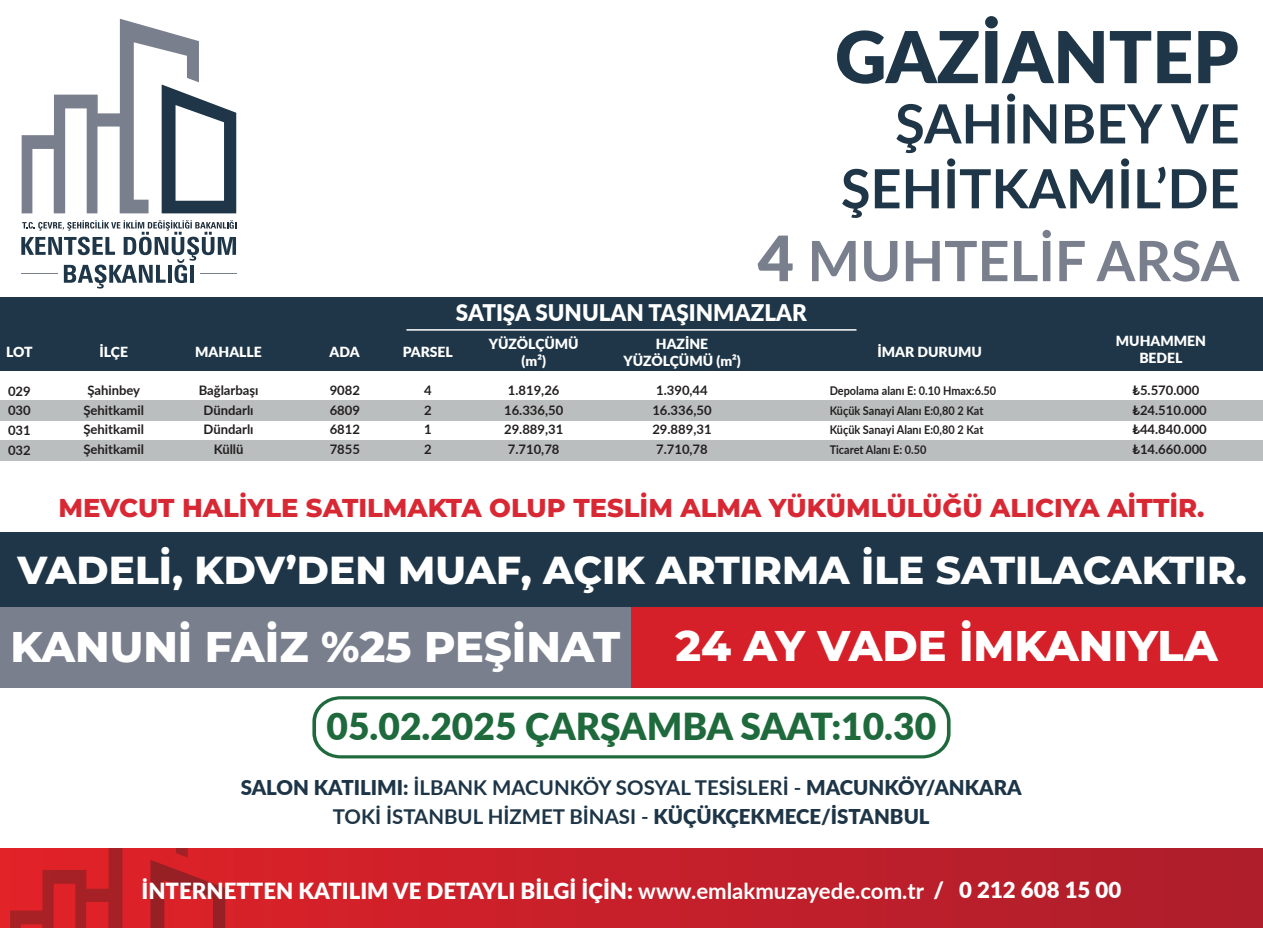
<style>
.page{position:relative;width:1263px;height:928px;background:#fff}
.page>*{position:absolute;margin:0;border:0;box-sizing:border-box;transform-origin:0 0}
.t1{font:900 71.4px "Lato";color:#1e3647}
.t2{font:700 55.65px "Lato";color:#797f8d}
.t3{font:700 54px/64.8px "Lato";color:#1e3647;text-align:right}
.t4{font:800 42.9px "Montserrat";color:#fff}
.t5{font:800 39px "Montserrat";color:#fff}
.t6{font:900 37.2px "Lato";color:#1f6a3c}
.t7{font:800 25.8px "Montserrat";color:#d82834}
.t8{font:900 22.95px "Lato";color:#fff}
.t9{font:900 22.2px "Lato";color:#fff}
.t10{font:700 20.4px/29px "Lato";color:#1d3547;text-align:center}
.t11{font:900 13.95px/16.8px "Lato";color:#fff;text-align:center}
.t12{font:700 13.05px/19.5px "Lato";color:#231f20}
.t13{font:700 12px/19.5px "Lato";color:#231f20;scale:.91 1}
.s1{font-weight:900;font-size:62.55px}
.s2{font-weight:900}
.s3{font-weight:700}
</style>
<div class="page">
<svg style="left:22px;top:19px;width:214px;height:194px"></svg>
<svg style="left:21px;top:220px;width:215px;height:68px"></svg>
<hr style="left:190px;top:265px;width:4px;height:17px;background:#1e3647">
<hr style="left:22px;top:273px;width:36px;height:1px;background:#797f8d">
<hr style="left:200px;top:273px;width:36px;height:1px;background:#797f8d">
<svg style="left:0;top:848px;width:1263px;height:79px;background:#c21f2a"></svg>
<svg style="left:10px;top:848px;width:215px;height:79px;background:#c82126"></svg>
<div style="left:0;top:532px;width:1263px;height:75px;background:#1e3647"></div>
<div style="left:0;top:607px;width:631px;height:80px;background:#797f8d"></div>
<div style="left:631px;top:607px;width:632px;height:80px;background:#d5202a"></div>
<svg style="left:312px;top:696px;width:638px;height:62px"></svg>
<div style="left:0;top:297px;width:1263px;height:74px;background:#1e3647"></div>
<div style="left:0;top:400px;width:1263px;height:20px;background:#bbbebe"></div>
<div style="left:0;top:440px;width:1263px;height:20px;background:#bbbebe"></div>
<hr style="left:406px;top:329px;width:450px;height:1px;background:#fff">
<h1 class="t1" style="left:835px;top:3px;width:405px">GAZİANTEP</h1>
<h3 class="t3" style="left:841px;top:89px;width:400px">ŞAHİNBEY VE<br>ŞEHİTKAMİL’DE</h3>
<h2 class="t2" style="left:758px;top:220px;width:483px"><span class="s1">4</span> MUHTELİF ARSA</h2>
<p class="t11" style="left:6px;top:342px;width:28px">LOT</p>
<p class="t12" style="left:8px;top:380px;width:24px;text-align:justify">029<br>030<br>031<br>032</p>
<p class="t11" style="left:99px;top:343px;width:30px">İLÇE</p>
<p class="t12" style="left:83px;top:380px;width:62px;text-align:center">Şahinbey<br>Şehitkamil<br>Şehitkamil<br>Şehitkamil</p>
<p class="t11" style="left:195px;top:342px;width:68px">MAHALLE</p>
<p class="t12" style="left:199px;top:380px;width:61px;text-align:center">Bağlarbaşı<br>Dündarlı<br>Dündarlı<br>Küllü</p>
<p class="t11" style="left:330px;top:342px;width:32px">ADA</p>
<p class="t12" style="left:330px;top:380px;width:32px;text-align:justify">9082<br>6809<br>6812<br>7855</p>
<h3 class="t8" style="left:456px;top:295px;width:352px">SATIŞA SUNULAN TAŞINMAZLAR</h3>
<p class="t11" style="left:403px;top:342px;width:52px">PARSEL</p>
<p class="t12" style="left:424px;top:380px;width:9px;text-align:justify">4<br>2<br>1<br>2</p>
<p class="t11" style="left:489px;top:334px;width:91px">YÜZÖLÇÜMÜ (m²)</p>
<p class="t12" style="left:504px;top:380px;width:61px">1.819,26<br>16.336,50<br>29.889,31<br>7.710,78</p>
<p class="t11" style="left:623px;top:335px;width:119px">HAZİNE<br>YÜZÖLÇÜMÜ (m²)</p>
<p class="t12" style="left:652px;top:380px;width:61px">1.390,44<br>16.336,50<br>29.889,31<br>7.710,78</p>
<p class="t11" style="left:877px;top:343px;width:106px">İMAR DURUMU</p>
<p class="t13" style="left:830px;top:380px;width:185px">Depolama alanı E: 0.10 Hmax:6.50<br>Küçük Sanayi Alanı E:0,80 2 Kat<br>Küçük Sanayi Alanı E:0,80 2 Kat<br>Ticaret Alanı E: 0.50</p>
<p class="t11" style="left:1116px;top:332px;width:92px">MUHAMMEN<br>BEDEL</p>
<p class="t12" style="left:1132px;top:380px;width:76px">₺5.570.000 ₺24.510.000 ₺44.840.000 ₺14.660.000</p>
<h3 class="t7" style="left:58px;top:489px;width:1148px">MEVCUT HALİYLE SATILMAKTA OLUP TESLİM ALMA YÜKÜMLÜLÜĞÜ ALICIYA AİTTİR.</h3>
<h3 class="t5" style="left:18px;top:541px;width:1231px">VADELİ, KDV’DEN MUAF, AÇIK ARTIRMA İLE SATILACAKTIR.</h3>
<h3 class="t4" style="left:11px;top:615px;width:611px">KANUNİ FAİZ %25 PEŞİNAT</h3>
<h3 class="t4" style="left:676px;top:614px;width:544px">24 AY VADE İMKANIYLA</h3>
<h3 class="t6" style="left:326px;top:697px;width:611px">05.02.2025 ÇARŞAMBA SAAT:10.30</h3>
<h3 class="t10" style="left:241px;top:772px;width:782px"><span class="s2">SALON KATILIMI:</span> İLBANK MACUNKÖY SOSYAL TESİSLERİ - <span class="s2">MACUNKÖY/ANKARA<br></span>TOKİ İSTANBUL HİZMET BİNASI - <span class="s2">KÜÇÜKÇEKMECE/İSTANBUL</span></h3>
<h3 class="t9" style="left:141px;top:873px;width:981px">İNTERNETTEN KATILIM VE DETAYLI BİLGİ İÇİN: <span class="s3">www.emlakmuzayede.com.tr</span> / 0 212 608 15 00</h3>
</div>
